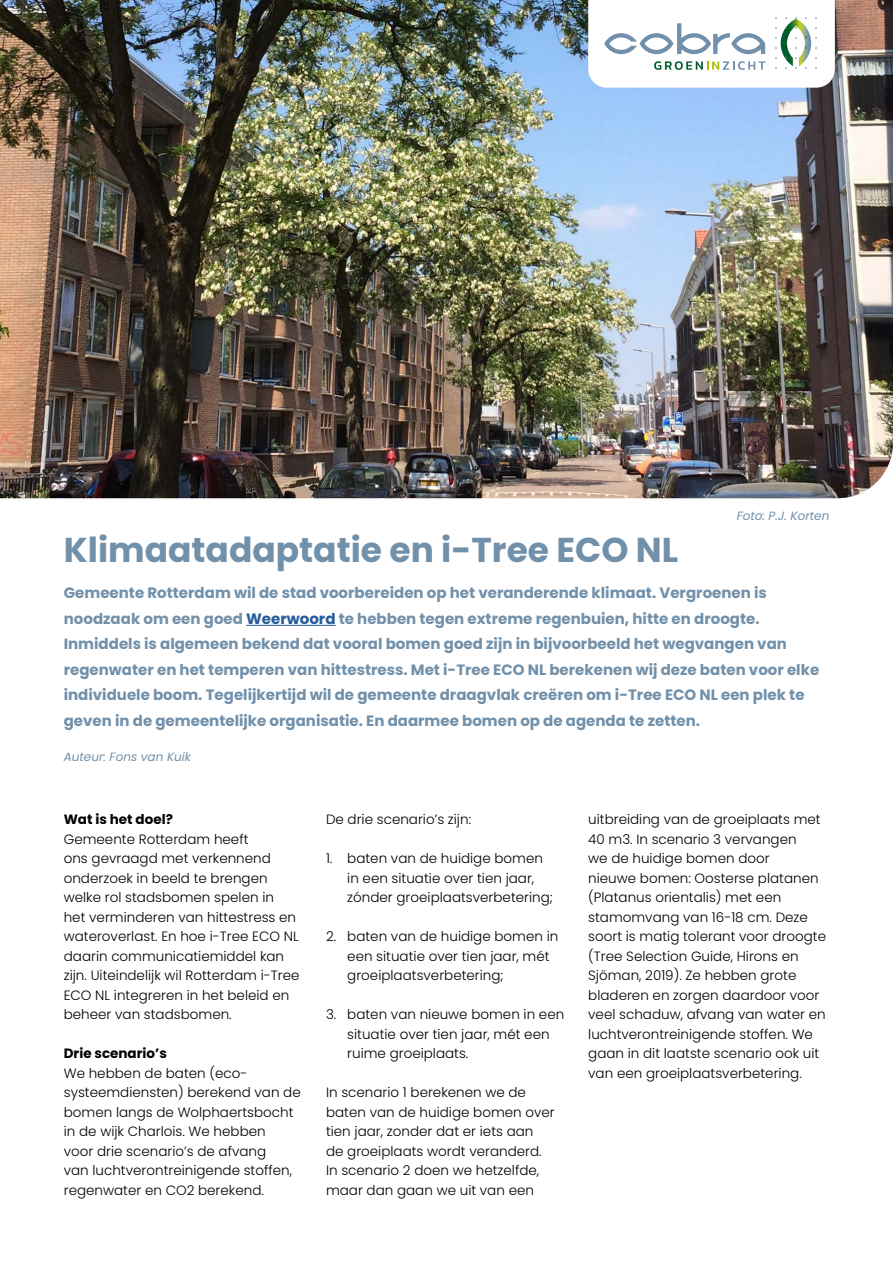
<style>
.page{position:relative;width:893px;height:1263px;background:#fff}
.page>*{position:absolute;margin:0;border:0;box-sizing:border-box;transform-origin:0 0}
.t1{font:700 34.5px "Poppins";color:#7190aa}
.t2{font:700 15px/25.5px "Poppins";color:#7190aa}
.t3{font:300 13.5px/19.5px "Poppins";color:#000}
.t4{font:700 13.5px "Poppins";color:#000}
.t5{font:italic 12px "Poppins";color:#7190aa}
.s1{color:#275b9b}
</style>
<div class="page">
<hr style="left:246px;top:625px;width:90px;height:1px;background:#275b9b">
<img style="left:0;top:0;width:893px;height:498px">
<svg style="left:588px;top:0;width:246px;height:87px"></svg>
<p class="t5" style="left:737px;top:509px;width:94px">Foto: P.J. Korten</p>
<h1 class="t1" style="left:64px;top:530px;width:616px">Klimaatadaptatie en i-Tree ECO NL</h1>
<p class="t2" style="left:64px;top:580px;width:757px">Gemeente Rotterdam wil de stad voorbereiden op het veranderende klimaat. Vergroenen is noodzaak om een goed <span class="s1">Weerwoord</span> te hebben tegen extreme regenbuien, hitte en droogte.<br>Inmiddels is algemeen bekend dat vooral bomen goed zijn in bijvoorbeeld het wegvangen van regenwater en het temperen van hittestress. Met i-Tree ECO NL berekenen wij deze baten voor elke individuele boom. Tegelijkertijd wil de gemeente draagvlak creëren om i-Tree ECO NL een plek te geven in de gemeentelijke organisatie. En daarmee bomen op de agenda te zetten.</p>
<p class="t5" style="left:64px;top:750px;width:129px">Auteur: Fons van Kuik</p>
<p class="t4" style="left:64px;top:812px;width:111px">Wat is het doel?</p>
<p class="t3" style="left:64px;top:829px;width:237px">Gemeente Rotterdam heeft<br>ons gevraagd met verkennend onderzoek in beeld te brengen welke rol stadsbomen spelen in<br>het verminderen van hittestress en wateroverlast. En hoe i-Tree ECO NL daarin communicatiemiddel kan zijn. Uiteindelijk wil Rotterdam i-Tree<br>ECO NL integreren in het beleid en beheer van stadsbomen.</p>
<p class="t4" style="left:64px;top:1046px;width:105px">Drie scenario’s</p>
<p class="t3" style="left:64px;top:1063px;width:238px">We hebben de baten (eco&shy;systeemdiensten) berekend van de bomen langs de Wolphaertsbocht in de wijk Charlois. We hebben<br>voor drie scenario’s de afvang<br>van luchtverontreinigende stoffen, regenwater en CO2 berekend.</p>
<p class="t3" style="left:326px;top:810px;width:147px">De drie scenario’s zijn:</p>
<p class="t3" style="left:347px;top:849px;width:207px;text-indent:-21px">1. baten van de huidige bomen in een situatie over tien jaar, zónder groeiplaatsverbetering;</p>
<p class="t3" style="left:347px;top:927px;width:213px;text-indent:-21px">2. baten van de huidige bomen in een situatie over tien jaar, mét groeiplaatsverbetering;</p>
<p class="t3" style="left:347px;top:1005px;width:218px;text-indent:-21px">3. baten van nieuwe bomen in een situatie over tien jaar, mét een ruime groeiplaats.</p>
<p class="t3" style="left:326px;top:1083px;width:230px">In scenario 1 berekenen we de baten van de huidige bomen over tien jaar, zonder dat er iets aan<br>de groeiplaats wordt veranderd.<br>In scenario 2 doen we hetzelfde, maar dan gaan we uit van een</p>
<p class="t3" style="left:588px;top:810px;width:239px">uitbreiding van de groeiplaats met<br>40 m3. In scenario 3 vervangen<br>we de huidige bomen door<br>nieuwe bomen: Oosterse platanen (Platanus orientalis) met een stamomvang van 16-18 cm. Deze soort is matig tolerant voor droogte (Tree Selection Guide, Hirons en<br>Sjöman, 2019). Ze hebben grote bladeren en zorgen daardoor voor veel schaduw, afvang van water en luchtverontreinigende stoffen. We gaan in dit laatste scenario ook uit van een groeiplaatsverbetering.</p>
</div>
